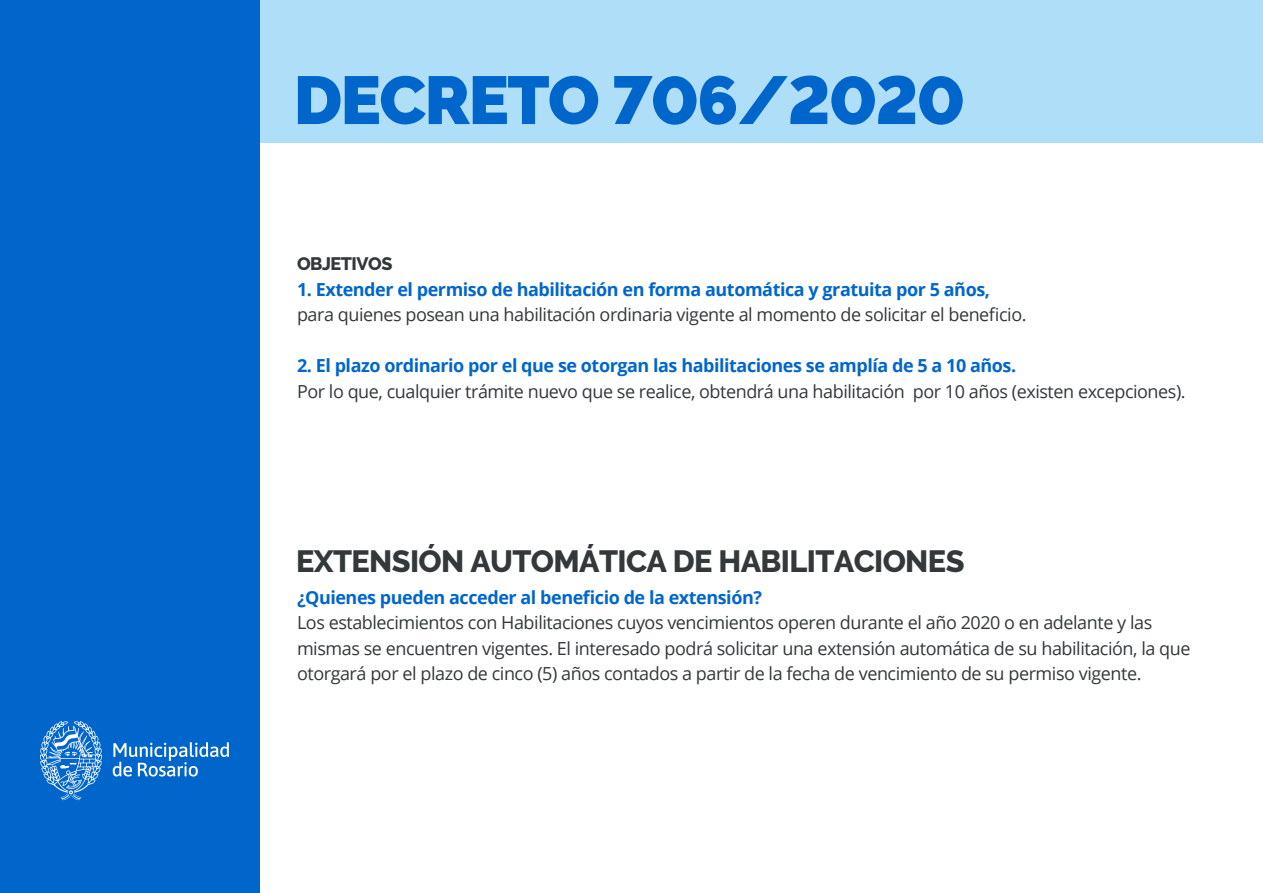
<style>
.page{position:relative;width:1263px;height:893px;background:#fff}
.page>*{position:absolute;margin:0;border:0;box-sizing:border-box;transform-origin:0 0}
.t1{font:900 67.5px "Raleway";letter-spacing:-.025em;color:#06c}
.t2{font:800 30.6px "Raleway";letter-spacing:-.02em;color:#33383a}
.t3{font:18px/25.5px "Open Sans";letter-spacing:-.025em;color:#33383a}
.t4{font:700 18px "Open Sans";letter-spacing:-.025em;color:#06c}
.t5{font:800 18px "Raleway";letter-spacing:-.025em;color:#33383a}
</style>
<div class="page">
<div style="left:260px;top:0;width:1003px;height:143px;background:#afdef9"></div>
<div style="left:0;top:0;width:260px;height:893px;background:#06c"></div>
<svg style="left:40px;top:721px;width:62px;height:79px"></svg>
<svg style="left:113px;top:742px;width:116px;height:34px"></svg>
<h1 class="t1" style="left:294px;top:61px;width:673px">DECRETO 706/2020</h1>
<p class="t5" style="left:297px;top:254px;width:97px">OBJETIVOS</p>
<p class="t4" style="left:297px;top:277px;width:694px">1. Extender el permiso de habilitación en forma automática y gratuita por 5 años,</p>
<p class="t3" style="left:297px;top:302px;width:731px">para quienes posean una habilitación ordinaria vigente al momento de solicitar el beneficio.</p>
<p class="t4" style="left:297px;top:353px;width:721px">2. El plazo ordinario por el que se otorgan las habilitaciones se amplía de 5 a 10 años.</p>
<p class="t3" style="left:297px;top:378px;width:890px">Por lo que, cualquier trámite nuevo que se realice, obtendrá una habilitación por 10 años (existen excepciones).</p>
<h2 class="t2" style="left:296px;top:544px;width:670px">EXTENSIÓN AUTOMÁTICA DE HABILITACIONES</h2>
<p class="t4" style="left:297px;top:585px;width:466px">¿Quienes pueden acceder al beneficio de la extensión?</p>
<p class="t3" style="left:297px;top:610px;width:895px">Los establecimientos con Habilitaciones cuyos vencimientos operen durante el año 2020 o en adelante y las mismas se encuentren vigentes. El interesado podrá solicitar una extensión automática de su habilitación, la que otorgará por el plazo de cinco (5) años contados a partir de la fecha de vencimiento de su permiso vigente.</p>
</div>
